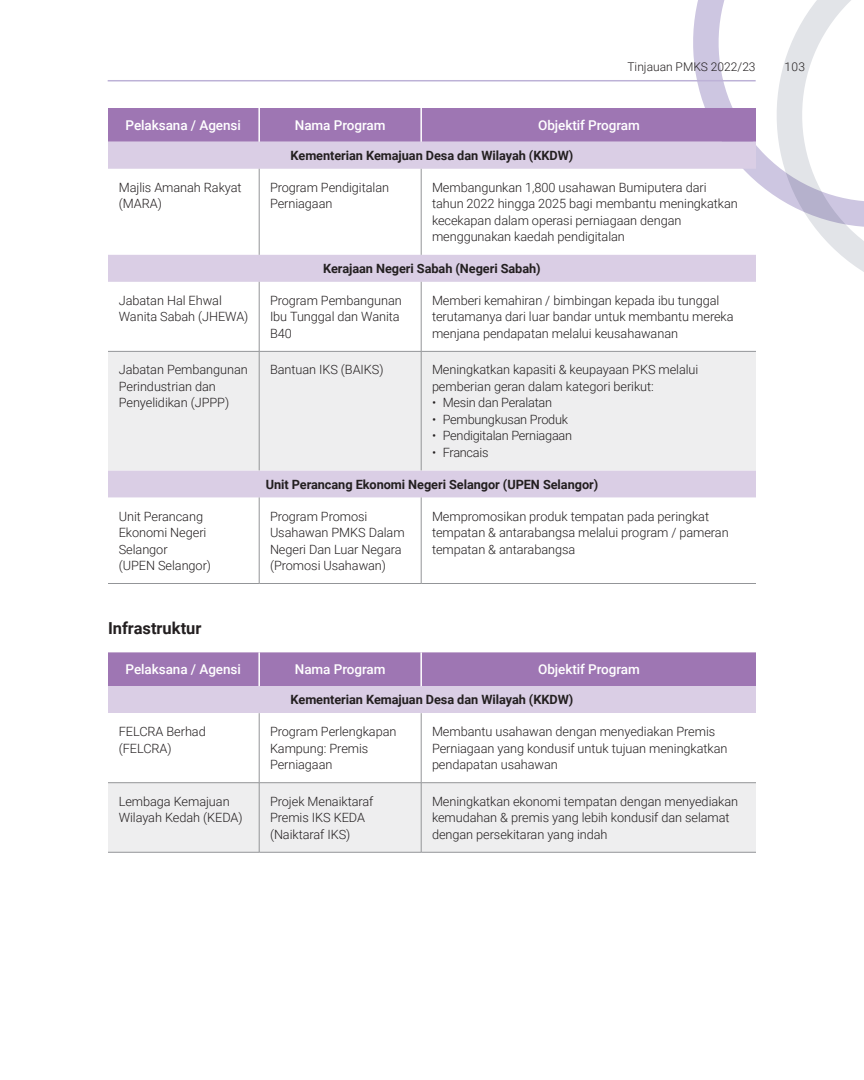
<style>
.page{position:relative;width:864px;height:1080px;background:#fff}
.page>*{position:absolute;margin:0;border:0;box-sizing:border-box;transform-origin:0 0}
.t1{font:700 16.5px "Roboto";color:#231f20}
.t2{font:500 13.5px "Roboto";letter-spacing:-.005em;color:#fff}
.t3{font:300 12.75px/16.5px "Roboto";letter-spacing:-.005em;color:#231f20}
.t4{font:700 12.75px "Roboto";letter-spacing:-.005em;color:#231f20}
.t5{font:300 12px "Roboto";color:#231f20}
</style>
<div class="page">
<svg style="left:689px;top:0;width:84px;height:195px"></svg>
<svg style="left:773px;top:0;width:91px;height:272px"></svg>
<hr style="left:108px;top:80px;width:648px;height:1px;background:#bdb2d7">
<div style="left:108px;top:108px;width:648px;height:34px;background:#9e76b3"></div>
<svg style="left:108px;top:142px;width:648px;height:355px"></svg>
<div style="left:108px;top:352px;width:648px;height:118px;background:#eeeeef"></div>
<hr style="left:259px;top:169px;width:1px;height:86px;background:#939598">
<hr style="left:421px;top:169px;width:1px;height:86px;background:#939598">
<hr style="left:259px;top:282px;width:1px;height:69px;background:#939598">
<hr style="left:421px;top:282px;width:1px;height:69px;background:#939598">
<hr style="left:259px;top:352px;width:1px;height:118px;background:#939598">
<hr style="left:421px;top:352px;width:1px;height:118px;background:#939598">
<hr style="left:259px;top:497px;width:1px;height:86px;background:#939598">
<hr style="left:421px;top:497px;width:1px;height:86px;background:#939598">
<hr style="left:108px;top:583px;width:151px;height:1px;background:#939598">
<hr style="left:259px;top:583px;width:162px;height:1px;background:#939598">
<hr style="left:421px;top:583px;width:335px;height:1px;background:#939598">
<hr style="left:258px;top:108px;width:2px;height:34px;background:#fff">
<hr style="left:420px;top:108px;width:2px;height:34px;background:#fff">
<hr style="left:108px;top:351px;width:151px;height:1px;background:#939598">
<hr style="left:259px;top:351px;width:162px;height:1px;background:#939598">
<hr style="left:421px;top:351px;width:335px;height:1px;background:#939598">
<div style="left:108px;top:652px;width:648px;height:34px;background:#9e76b3"></div>
<div style="left:108px;top:686px;width:648px;height:27px;background:#dacee5"></div>
<div style="left:108px;top:783px;width:648px;height:69px;background:#eeeeef"></div>
<hr style="left:108px;top:782px;width:151px;height:1px;background:#939598">
<hr style="left:259px;top:782px;width:162px;height:1px;background:#939598">
<hr style="left:421px;top:782px;width:335px;height:1px;background:#939598">
<hr style="left:108px;top:852px;width:151px;height:1px;background:#939598">
<hr style="left:259px;top:852px;width:162px;height:1px;background:#939598">
<hr style="left:421px;top:852px;width:335px;height:1px;background:#939598">
<hr style="left:258px;top:652px;width:2px;height:34px;background:#fff">
<hr style="left:420px;top:652px;width:2px;height:34px;background:#fff">
<hr style="left:259px;top:713px;width:1px;height:70px;background:#939598">
<hr style="left:421px;top:713px;width:1px;height:70px;background:#939598">
<hr style="left:259px;top:783px;width:1px;height:69px;background:#939598">
<hr style="left:421px;top:783px;width:1px;height:69px;background:#939598">
<p class="t5" style="left:627px;top:59px;width:130px">Tinjauan PMKS 2022/23</p>
<p class="t5" style="left:784px;top:59px;width:22px">103</p>
<p class="t2" style="left:126px;top:116px;width:117px">Pelaksana / Agensi</p>
<p class="t2" style="left:295px;top:116px;width:92px">Nama Program</p>
<p class="t2" style="left:538px;top:116px;width:103px">Objektif Program</p>
<p class="t4" style="left:291px;top:147px;width:284px">Kementerian Kemajuan Desa dan Wilayah (KKDW)</p>
<p class="t3" style="left:119px;top:179px;width:124px">Majlis Amanah Rakyat (MARA)</p>
<p class="t3" style="left:270px;top:179px;width:121px">Program Pendigitalan<br>Perniagaan</p>
<p class="t3" style="left:432px;top:179px;width:307px">Membangunkan 1,800 usahawan Bumiputera dari tahun 2022 hingga 2025 bagi membantu meningkatkan kecekapan dalam operasi perniagaan dengan menggunakan kaedah pendigitalan</p>
<p class="t4" style="left:323px;top:260px;width:219px">Kerajaan Negeri Sabah (Negeri Sabah)</p>
<p class="t3" style="left:119px;top:292px;width:131px">Jabatan Hal Ehwal<br>Wanita Sabah (JHEWA)</p>
<p class="t3" style="left:270px;top:292px;width:133px">Program Pembangunan<br>Ibu Tunggal dan Wanita<br>B40</p>
<p class="t3" style="left:432px;top:292px;width:303px">Memberi kemahiran / bimbingan kepada ibu tunggal terutamanya dari luar bandar untuk membantu mereka menjana pendapatan melalui keusahawanan</p>
<p class="t3" style="left:119px;top:361px;width:131px">Jabatan Pembangunan<br>Perindustrian dan<br>Penyelidikan (JPPP)</p>
<p class="t3" style="left:270px;top:361px;width:115px">Bantuan IKS (BAIKS)</p>
<p class="t3" style="left:432px;top:361px;width:268px">Meningkatkan kapasiti &amp; keupayaan PKS melalui pemberian geran dalam kategori berikut:</p>
<p class="t3" style="left:432px;top:394px;width:122px">• Mesin dan Peralatan</p>
<p class="t3" style="left:432px;top:411px;width:138px">• Pembungkusan Produk</p>
<p class="t3" style="left:432px;top:427px;width:142px">• Pendigitalan Perniagaan</p>
<p class="t3" style="left:432px;top:444px;width:58px">• Francais</p>
<p class="t4" style="left:266px;top:475px;width:334px">Unit Perancang Ekonomi Negeri Selangor (UPEN Selangor)</p>
<p class="t3" style="left:119px;top:507px;width:89px">Unit Perancang<br>Ekonomi Negeri<br>Selangor</p>
<p class="t3" style="left:119px;top:557px;width:94px">(UPEN Selangor)</p>
<p class="t3" style="left:270px;top:507px;width:136px">Program Promosi<br>Usahawan PMKS Dalam<br>Negeri Dan Luar Negara (Promosi Usahawan)</p>
<p class="t3" style="left:432px;top:507px;width:298px">Mempromosikan produk tempatan pada peringkat tempatan &amp; antarabangsa melalui program / pameran tempatan &amp; antarabangsa</p>
<p class="t1" style="left:108px;top:617px;width:95px">Infrastruktur</p>
<p class="t2" style="left:126px;top:660px;width:117px">Pelaksana / Agensi</p>
<p class="t2" style="left:295px;top:660px;width:92px">Nama Program</p>
<p class="t2" style="left:538px;top:660px;width:103px">Objektif Program</p>
<p class="t4" style="left:291px;top:691px;width:284px">Kementerian Kemajuan Desa dan Wilayah (KKDW)</p>
<p class="t3" style="left:119px;top:723px;width:89px">FELCRA Berhad (FELCRA)</p>
<p class="t3" style="left:270px;top:723px;width:128px">Program Perlengkapan<br>Kampung: Premis<br>Perniagaan</p>
<p class="t3" style="left:432px;top:723px;width:297px">Membantu usahawan dengan menyediakan Premis<br>Perniagaan yang kondusif untuk tujuan meningkatkan pendapatan usahawan</p>
<p class="t3" style="left:119px;top:793px;width:125px">Lembaga Kemajuan<br>Wilayah Kedah (KEDA)</p>
<p class="t3" style="left:270px;top:793px;width:105px">Projek Menaiktaraf<br>Premis IKS KEDA (Naiktaraf IKS)</p>
<p class="t3" style="left:432px;top:793px;width:308px">Meningkatkan ekonomi tempatan dengan menyediakan kemudahan &amp; premis yang lebih kondusif dan selamat dengan persekitaran yang indah</p>
</div>
